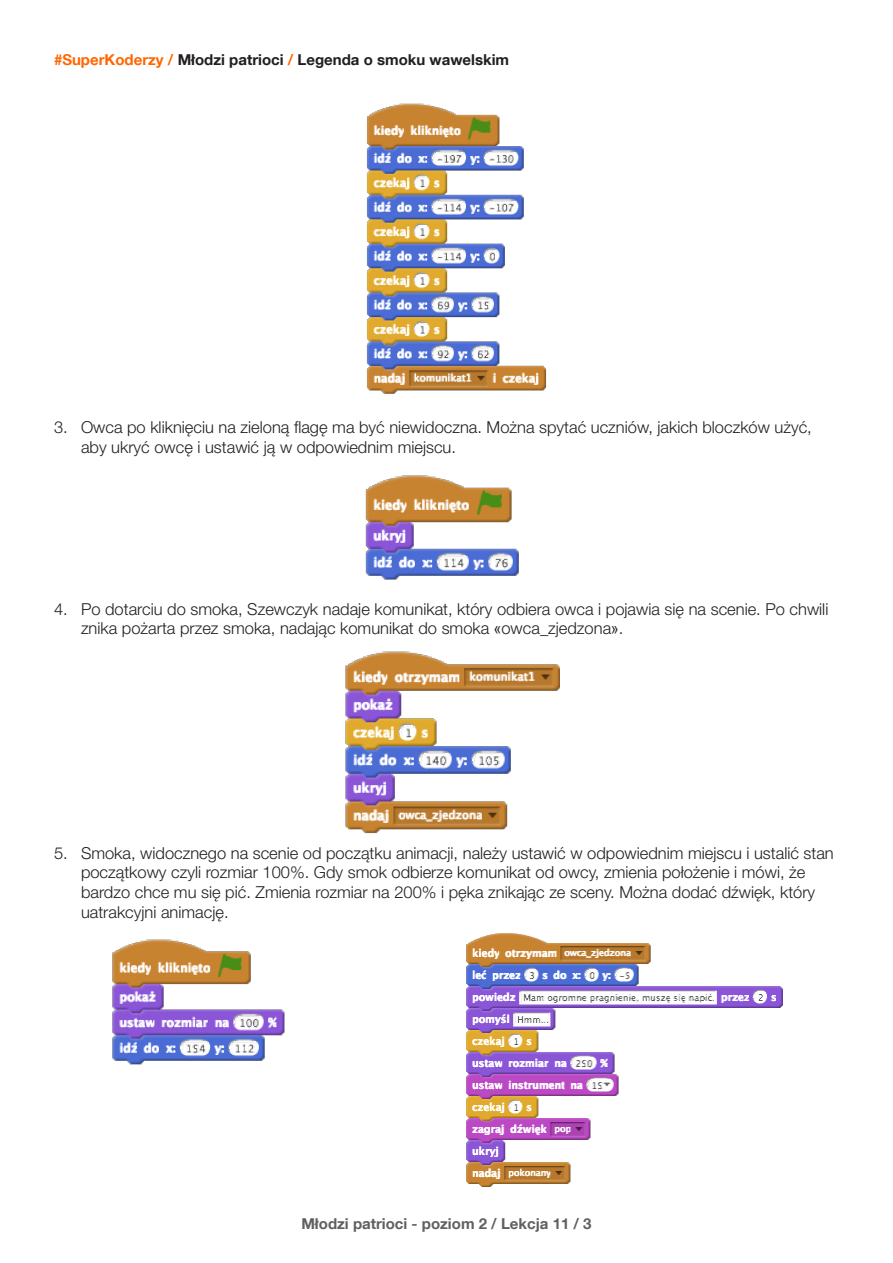
<style>
.page{position:relative;width:893px;height:1263px;background:#fff}
.page>*{position:absolute;margin:0;border:0;box-sizing:border-box;transform-origin:0 0}
.t1{font:300 16.5px/19.8px "Helvetica Neue";color:#231f20}
.t2{font:700 15px "Helvetica Neue";color:#231f20}
.t3{font:700 15px "Helvetica Neue";color:#606060}
.s1{color:#f60}
.s2{font-family:"Arial Narrow";font-weight:400}
</style>
<div class="page">
<img style="left:367px;top:103px;width:180px;height:291px">
<img style="left:365px;top:475px;width:154px;height:105px">
<img style="left:345px;top:651px;width:214px;height:183px">
<img style="left:466px;top:933px;width:317px;height:254px">
<img style="left:112px;top:939px;width:173px;height:126px">
<p class="t2" style="left:54px;top:50px;width:457px"><span class="s1">#SuperKoderzy /</span> Młodzi patrioci <span class="s1">/</span> Legenda o smoku wawelskim</p>
<p class="t1" style="left:81px;top:416px;width:732px;text-indent:-27px">3. Owca po kliknięciu na zieloną flagę ma być niewidoczna. Można spytać uczniów, jakich bloczków użyć, aby ukryć owcę i ustawić ją w odpowiednim miejscu.</p>
<p class="t1" style="left:81px;top:598px;width:749px;text-indent:-27px">4. Po dotarciu do smoka, Szewczyk nadaje komunikat, który odbiera owca i pojawia się na scenie. Po chwili znika pożarta przez smoka, nadając komunikat do smoka <span class="s2">«</span>owca_zjedzona<span class="s2">»</span>.</p>
<p class="t1" style="left:81px;top:842px;width:754px;text-indent:-27px">5. Smoka, widocznego na scenie od początku animacji, należy ustawić w odpowiednim miejscu i ustalić stan początkowy czyli rozmiar 100%. Gdy smok odbierze komunikat od owcy, zmienia położenie i mówi, że bardzo chce mu się pić. Zmienia rozmiar na 200% i pęka znikając ze sceny. Można dodać dźwięk, który uatrakcyjni animację.</p>
<p class="t3" style="left:301px;top:1214px;width:292px">Młodzi patrioci - poziom 2 / Lekcja 11 / 3</p>
</div>
